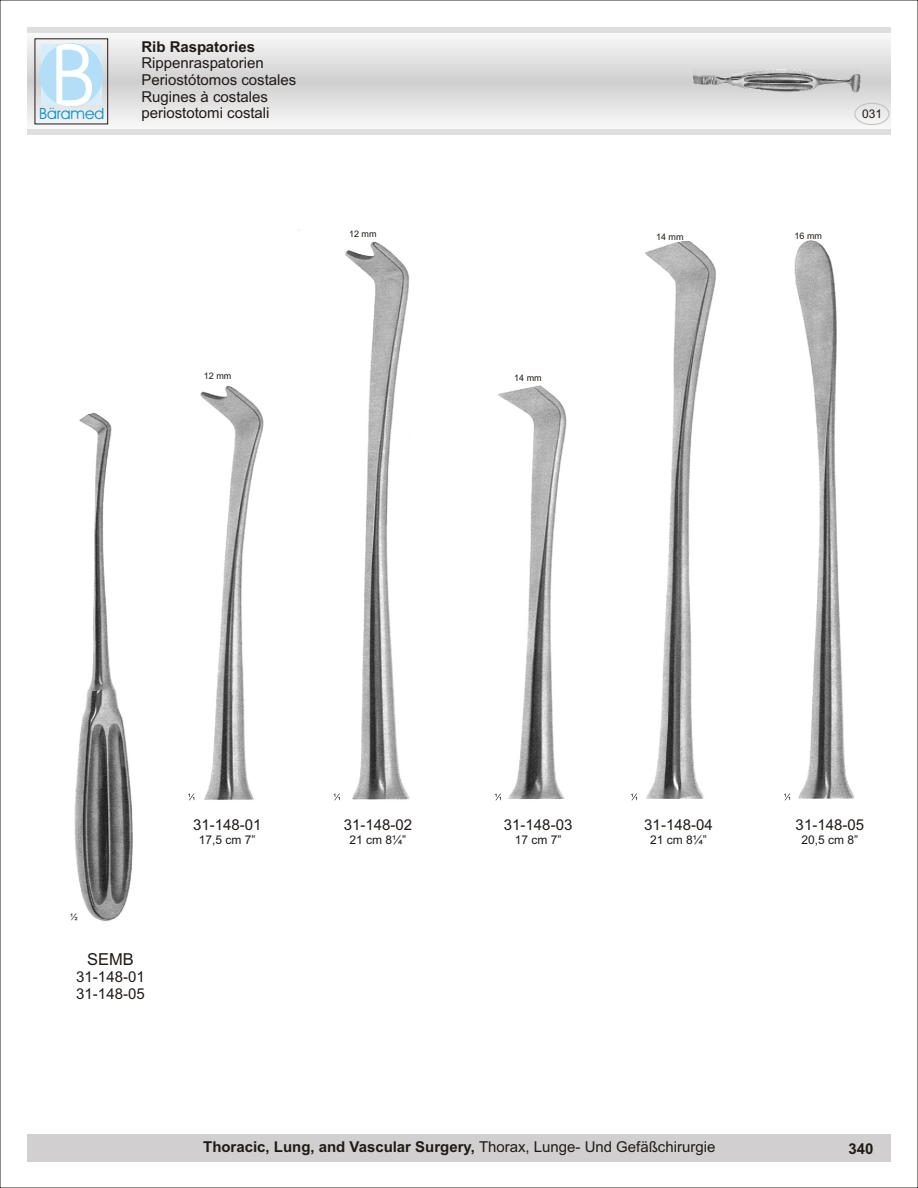
<style>
.page{position:relative;width:918px;height:1188px;background:#fff}
.page>*{position:absolute;margin:0;border:0;box-sizing:border-box;transform-origin:0 0}
.t1{font:88.05px "Avant Garde Bk BT";color:#fff}
.t2{font:16.5px "Arial";color:#1f1a17}
.t3{font:15.6px "Avant Garde Bk BT";color:#0094de}
.t4{font:15px/16.6px "Arial";color:#1f1a17}
.t5{font:700 15px "Arial";color:#1f1a17}
.t6{font:12px "Arial";color:#1f1a17}
.t7{font:9px "Arial";color:#1f1a17}
.s1{font-weight:400}
</style>
<div class="page">
<img style="left:74px;top:229px;width:781px;height:692px">
<div style="left:27px;top:1135px;width:864px;height:27px;background:#d1cfcf"></div>
<svg style="left:27px;top:32px;width:864px;height:94px"></svg>
<div style="left:27px;top:27px;width:864px;height:5px;background:#dedede"></div>
<div style="left:27px;top:129px;width:864px;height:6px;background:#dedede"></div>
<div style="left:854px;top:103px;width:36px;height:22px;border:1px solid #c2c2c2;border-radius:50%"></div>
<img style="left:693px;top:69px;width:167px;height:23px">
<svg style="left:188px;top:794px;width:6px;height:6px"></svg>
<svg style="left:334px;top:794px;width:6px;height:6px"></svg>
<svg style="left:495px;top:794px;width:6px;height:6px"></svg>
<svg style="left:631px;top:794px;width:6px;height:6px"></svg>
<svg style="left:784px;top:794px;width:6px;height:6px"></svg>
<div style="left:41px;top:45px;width:61px;height:60px;background:#d6edfa"></div>
<div style="left:40px;top:43px;width:63px;height:64px;background:#b3def7;border-radius:50%"></div>
<h1 class="t1" style="left:51px;top:39px;width:46px">B</h1>
<p class="t3" style="left:39px;top:108px;width:67px">Bäramed</p>
<p class="t5" style="left:141px;top:41px;width:115px">Rib Raspatories</p>
<p class="t4" style="left:141px;top:56px;width:156px">Rippenraspatorien<br>Periostótomos costales<br>Rugines à costales periostotomi costali</p>
<p class="t7" style="left:204px;top:373px;width:29px">12 mm</p>
<p class="t7" style="left:349px;top:230px;width:29px">12 mm</p>
<p class="t7" style="left:514px;top:375px;width:29px">14 mm</p>
<p class="t6" style="left:862px;top:109px;width:22px">031</p>
<p class="t7" style="left:656px;top:234px;width:29px">14 mm</p>
<p class="t7" style="left:795px;top:232px;width:29px">16 mm</p>
<p class="t7" style="left:70px;top:914px;width:9px">½</p>
<p class="t2" style="left:87px;top:953px;width:48px">SEMB</p>
<p class="t4" style="left:76px;top:970px;width:70px">31-148-01<br>31-148-05</p>
<p class="t4" style="left:193px;top:817px;width:70px">31-148-01</p>
<p class="t6" style="left:199px;top:835px;width:58px">17,5 cm 7”</p>
<p class="t4" style="left:344px;top:817px;width:70px">31-148-02</p>
<p class="t6" style="left:350px;top:835px;width:58px">21 cm 8¼”</p>
<p class="t4" style="left:504px;top:817px;width:70px">31-148-03</p>
<p class="t6" style="left:515px;top:835px;width:48px">17 cm 7”</p>
<p class="t4" style="left:644px;top:817px;width:70px">31-148-04</p>
<p class="t6" style="left:650px;top:835px;width:58px">21 cm 8¼”</p>
<p class="t4" style="left:796px;top:817px;width:70px">31-148-05</p>
<p class="t6" style="left:802px;top:835px;width:58px">20,5 cm 8”</p>
<p class="t5" style="left:203px;top:1141px;width:514px">Thoracic, Lung, and Vascular Surgery, <span class="s1">Thorax, Lunge- Und Gefäßchirurgie</span></p>
<p class="t5" style="left:849px;top:1143px;width:26px">340</p>
</div>
